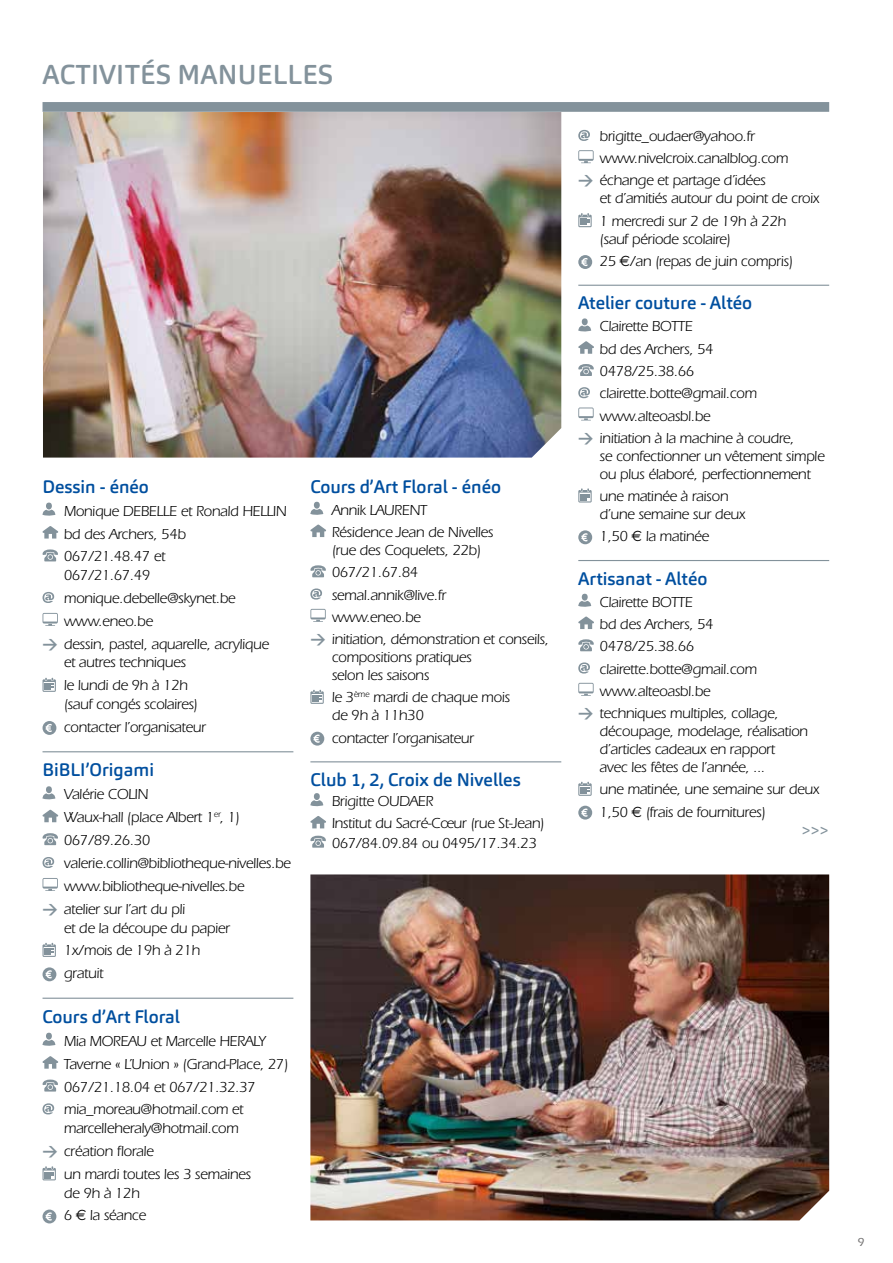
<style>
.page{position:relative;width:893px;height:1263px;background:#fff}
.page>*{position:absolute;margin:0;border:0;box-sizing:border-box;transform-origin:0 0}
.t1{font:500 27px "Carnas";letter-spacing:.005em;color:#83929b}
.t2{font:500 18px "Carnas";color:#004f9f}
.t3{font:15px/23px "Itc Eras";letter-spacing:-.025em;color:#000}
.t4{font:500 15px "Carnas";color:#83929b}
.t5{font:500 12px "Itc Eras";color:#706f6f}
.s1{font-family:"DIN";font-weight:700;color:#83929b}
.s2{font-family:"Euro Sans"}
</style>
<div class="page">
<hr style="left:43px;top:751px;width:250px;height:1px;background:#83929b">
<hr style="left:43px;top:998px;width:250px;height:1px;background:#83929b">
<svg style="left:42px;top:503px;width:14px;height:13px"></svg>
<svg style="left:42px;top:526px;width:16px;height:12px"></svg>
<svg style="left:43px;top:549px;width:15px;height:12px"></svg>
<svg style="left:43px;top:592px;width:11px;height:11px"></svg>
<svg style="left:43px;top:613px;width:15px;height:13px"></svg>
<svg style="left:43px;top:678px;width:13px;height:14px"></svg>
<svg style="left:43px;top:721px;width:13px;height:14px"></svg>
<svg style="left:42px;top:793px;width:14px;height:7px"></svg>
<div style="left:46px;top:786px;width:6px;height:7px;background:#83929b;border-radius:50%"></div>
<svg style="left:42px;top:810px;width:16px;height:12px"></svg>
<svg style="left:43px;top:833px;width:15px;height:12px"></svg>
<svg style="left:43px;top:857px;width:11px;height:11px"></svg>
<svg style="left:43px;top:878px;width:15px;height:13px"></svg>
<svg style="left:43px;top:943px;width:13px;height:14px"></svg>
<svg style="left:43px;top:967px;width:13px;height:14px"></svg>
<svg style="left:42px;top:1033px;width:14px;height:13px"></svg>
<svg style="left:42px;top:1056px;width:16px;height:13px"></svg>
<svg style="left:43px;top:1079px;width:15px;height:12px"></svg>
<svg style="left:43px;top:1103px;width:11px;height:11px"></svg>
<svg style="left:43px;top:1166px;width:13px;height:14px"></svg>
<svg style="left:43px;top:1209px;width:13px;height:14px"></svg>
<hr style="left:310px;top:761px;width:251px;height:1px;background:#83929b">
<svg style="left:310px;top:509px;width:14px;height:6px"></svg>
<div style="left:314px;top:502px;width:6px;height:7px;background:#83929b;border-radius:50%"></div>
<svg style="left:310px;top:524px;width:16px;height:13px"></svg>
<svg style="left:310px;top:565px;width:16px;height:12px"></svg>
<svg style="left:310px;top:588px;width:12px;height:12px"></svg>
<svg style="left:310px;top:609px;width:16px;height:13px"></svg>
<svg style="left:310px;top:690px;width:14px;height:14px"></svg>
<svg style="left:310px;top:732px;width:14px;height:14px"></svg>
<svg style="left:310px;top:800px;width:14px;height:7px"></svg>
<div style="left:314px;top:793px;width:6px;height:7px;background:#83929b;border-radius:50%"></div>
<svg style="left:310px;top:816px;width:16px;height:12px"></svg>
<svg style="left:310px;top:836px;width:16px;height:12px"></svg>
<hr style="left:578px;top:285px;width:251px;height:1px;background:#83929b">
<hr style="left:578px;top:560px;width:251px;height:1px;background:#83929b">
<svg style="left:578px;top:130px;width:12px;height:11px"></svg>
<svg style="left:578px;top:150px;width:16px;height:13px"></svg>
<svg style="left:578px;top:213px;width:14px;height:14px"></svg>
<svg style="left:578px;top:255px;width:14px;height:14px"></svg>
<svg style="left:578px;top:325px;width:13px;height:7px"></svg>
<div style="left:582px;top:318px;width:6px;height:7px;background:#83929b;border-radius:50%"></div>
<svg style="left:578px;top:341px;width:16px;height:13px"></svg>
<svg style="left:578px;top:364px;width:16px;height:12px"></svg>
<svg style="left:578px;top:387px;width:12px;height:11px"></svg>
<svg style="left:578px;top:407px;width:16px;height:13px"></svg>
<svg style="left:578px;top:488px;width:14px;height:14px"></svg>
<svg style="left:578px;top:530px;width:14px;height:14px"></svg>
<svg style="left:578px;top:601px;width:13px;height:6px"></svg>
<div style="left:582px;top:594px;width:6px;height:7px;background:#83929b;border-radius:50%"></div>
<svg style="left:578px;top:616px;width:16px;height:13px"></svg>
<svg style="left:578px;top:639px;width:16px;height:12px"></svg>
<svg style="left:578px;top:662px;width:12px;height:11px"></svg>
<svg style="left:578px;top:683px;width:16px;height:13px"></svg>
<svg style="left:578px;top:782px;width:14px;height:14px"></svg>
<svg style="left:578px;top:806px;width:14px;height:13px"></svg>
<div style="left:43px;top:102px;width:786px;height:10px;background:#83929b"></div>
<img style="left:43px;top:112px;width:518px;height:346px">
<img style="left:310px;top:874px;width:519px;height:346px">
<h1 class="t1" style="left:43px;top:57px;width:292px">ACTIVITÉS MANUELLES</h1>
<p class="t2" style="left:43px;top:475px;width:108px">Dessin - énéo</p>
<p class="t3" style="left:64px;top:499px;width:225px">Monique DEBELLE et Ronald HELLIN bd des Archers, 54b<br>067/21.48.47 et</p>
<p class="t3" style="left:64px;top:564px;width:88px">067/21.67.49</p>
<p class="t3" style="left:64px;top:587px;width:173px">monique.debelle@skynet.be</p>
<p class="t3" style="left:64px;top:610px;width:91px">www.eneo.be</p>
<p class="t3" style="left:43px;top:633px;width:228px"><span class="s1">&gt;</span> dessin, pastel, aquarelle, acrylique</p>
<p class="t3" style="left:64px;top:651px;width:126px">et autres techniques le lundi de 9h à 12h</p>
<p class="t3" style="left:64px;top:693px;width:144px">(sauf congés scolaires) contacter l’organisateur</p>
<p class="t2" style="left:43px;top:759px;width:113px">BiBLI’Origami</p>
<p class="t3" style="left:64px;top:783px;width:86px">Valérie COLIN</p>
<p class="t3" style="left:64px;top:806px;width:178px">Waux-hall (place Albert 1<sup>er</sup>, 1)</p>
<p class="t3" style="left:64px;top:829px;width:88px">067/89.26.30</p>
<p class="t3" style="left:64px;top:852px;width:229px">valerie.collin@bibliotheque-nivelles.be</p>
<p class="t3" style="left:64px;top:875px;width:182px">www.bibliotheque-nivelles.be</p>
<p class="t3" style="left:43px;top:898px;width:144px"><span class="s1">&gt;</span> atelier sur l’art du pli</p>
<p class="t3" style="left:64px;top:916px;width:168px">et de la découpe du papier<br>1x/mois de 19h à 21h gratuit</p>
<p class="t2" style="left:43px;top:1005px;width:139px">Cours d’Art Floral</p>
<p class="t3" style="left:64px;top:1029px;width:226px">Mia MOREAU et Marcelle HERALY<br>Taverne « L’Union » (Grand-Place, 27)<br>067/21.18.04 et 067/21.32.37 mia_moreau@hotmail.com et</p>
<p class="t3" style="left:43px;top:1117px;width:198px;text-indent:21px">marcelleheraly@hotmail.com <span class="s1">&gt;</span> création florale</p>
<p class="t3" style="left:64px;top:1165px;width:189px;line-height:18.6px">un mardi toutes les 3 semaines de 9h à 12h</p>
<p class="t3" style="left:64px;top:1204px;width:84px">6 <span class="s2">€</span> la séance</p>
<p class="t2" style="left:310px;top:475px;width:192px">Cours d’Art Floral - énéo</p>
<p class="t3" style="left:332px;top:499px;width:163px;line-height:22.2px">Annik LAURENT<br>Résidence Jean de Nivelles</p>
<p class="t3" style="left:332px;top:539px;width:151px">(rue des Coquelets, 22b)</p>
<p class="t3" style="left:332px;top:561px;width:88px">067/21.67.84</p>
<p class="t3" style="left:332px;top:583px;width:116px">semal.annik@live.fr</p>
<p class="t3" style="left:332px;top:606px;width:91px">www.eneo.be</p>
<p class="t3" style="left:310px;top:628px;width:240px"><span class="s1">&gt;</span> initiation, démonstration et conseils,</p>
<p class="t3" style="left:332px;top:648px;width:142px;line-height:18px">compositions pratiques selon les saisons</p>
<p class="t3" style="left:332px;top:689px;width:180px;line-height:18px">le 3<sup>ème</sup> mardi de chaque mois de 9h à 11h30</p>
<p class="t3" style="left:332px;top:726px;width:144px">contacter l’organisateur</p>
<p class="t2" style="left:310px;top:768px;width:212px">Club 1, 2, Croix de Nivelles</p>
<p class="t3" style="left:332px;top:790px;width:214px;line-height:22.2px">Brigitte OUDAER<br>Institut du Sacré-Cœur (rue St-Jean)</p>
<p class="t3" style="left:332px;top:831px;width:207px">067/84.09.84 ou 0495/17.34.23</p>
<p class="t3" style="left:600px;top:125px;width:157px">brigitte_oudaer@yahoo.fr</p>
<p class="t3" style="left:600px;top:147px;width:190px">www.nivelcroix.canalblog.com</p>
<p class="t3" style="left:578px;top:169px;width:189px"><span class="s1">&gt;</span> échange et partage d’idées</p>
<p class="t3" style="left:600px;top:188px;width:221px;line-height:22.2px">et d’amitiés autour du point de croix<br>1 mercredi sur 2 de 19h à 22h</p>
<p class="t3" style="left:600px;top:228px;width:195px;line-height:22.2px">(sauf période scolaire)<br>25 <span class="s2">€</span>/an (repas de juin compris)</p>
<p class="t2" style="left:578px;top:291px;width:175px">Atelier couture - Altéo</p>
<p class="t3" style="left:600px;top:315px;width:95px">Clairette BOTTE</p>
<p class="t3" style="left:600px;top:337px;width:116px">bd des Archers, 54</p>
<p class="t3" style="left:600px;top:360px;width:96px">0478/25.38.66</p>
<p class="t3" style="left:600px;top:382px;width:159px">clairette.botte@gmail.com</p>
<p class="t3" style="left:600px;top:404px;width:112px">www.alteoasbl.be</p>
<p class="t3" style="left:578px;top:427px;width:218px"><span class="s1">&gt;</span> initiation à la machine à coudre,</p>
<p class="t3" style="left:600px;top:447px;width:227px;line-height:18px">se confectionner un vêtement simple ou plus élaboré, perfectionnement</p>
<p class="t3" style="left:600px;top:487px;width:147px;line-height:18px">une matinée à raison d’une semaine sur deux</p>
<p class="t3" style="left:600px;top:525px;width:111px">1,50 <span class="s2">€</span> la matinée</p>
<p class="t2" style="left:578px;top:567px;width:131px">Artisanat - Altéo</p>
<p class="t3" style="left:600px;top:591px;width:95px">Clairette BOTTE</p>
<p class="t3" style="left:600px;top:613px;width:116px">bd des Archers, 54</p>
<p class="t3" style="left:600px;top:635px;width:96px">0478/25.38.66</p>
<p class="t3" style="left:600px;top:657px;width:159px">clairette.botte@gmail.com</p>
<p class="t3" style="left:600px;top:680px;width:112px">www.alteoasbl.be</p>
<p class="t3" style="left:578px;top:702px;width:202px"><span class="s1">&gt;</span> techniques multiples, collage,</p>
<p class="t3" style="left:600px;top:722px;width:210px;line-height:18px">découpage, modelage, réalisation d’articles cadeaux en rapport<br>avec les fêtes de l’année, ...</p>
<p class="t3" style="left:600px;top:778px;width:221px;line-height:22.2px">une matinée, une semaine sur deux<br>1,50 <span class="s2">€</span> (frais de fournitures)</p>
<p class="t4" style="left:801px;top:820px;width:30px">&gt;&gt;&gt;</p>
<p class="t5" style="left:858px;top:1235px;width:9px">9</p>
</div>
